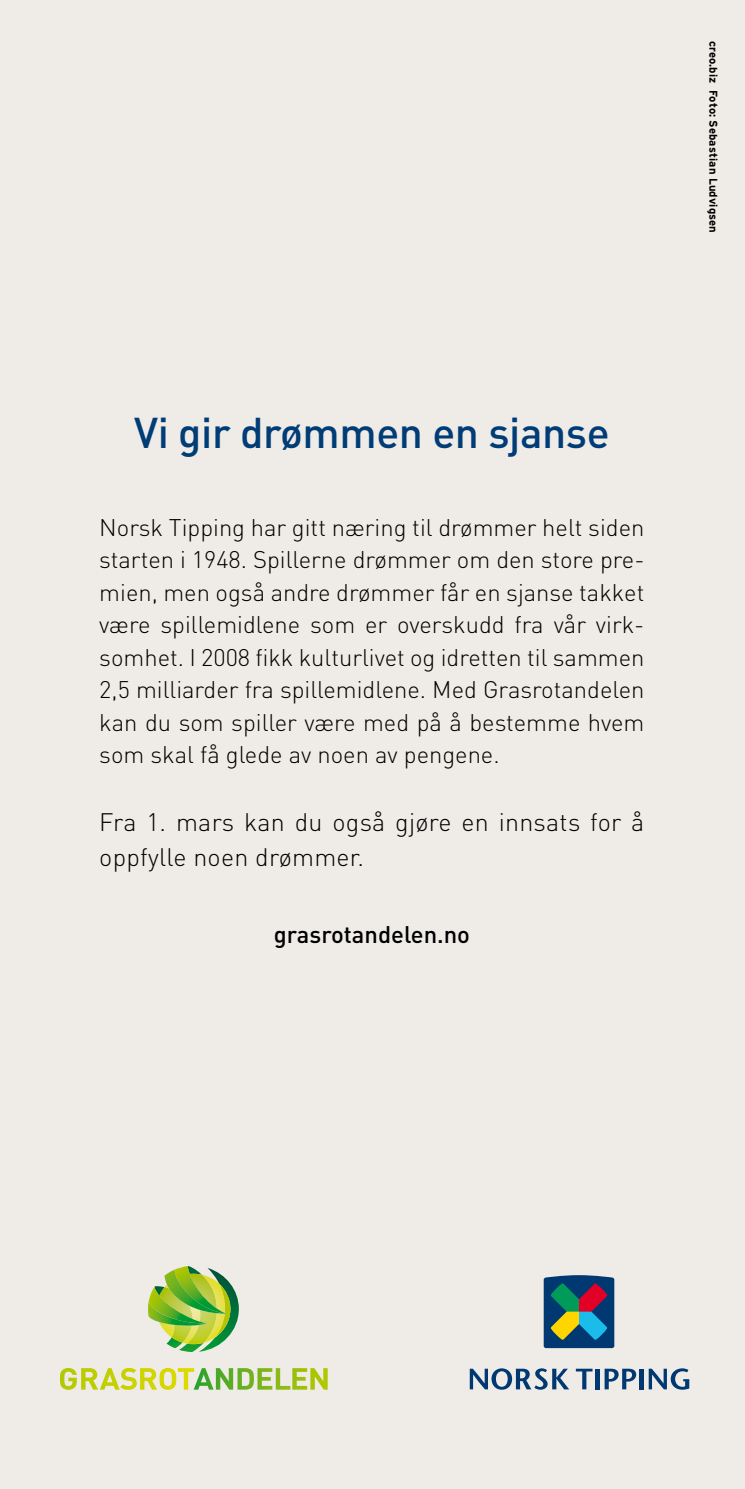
<style>
.page{position:relative;width:745px;height:1489px;background:#fff}
.page>*{position:absolute;margin:0;border:0;box-sizing:border-box;transform-origin:0 0}
.t1{font:500 42.5px "DIN";letter-spacing:-.01em;color:#003c76}
.t2{font:300 25px/35px "DIN";letter-spacing:.01em;color:#000}
.t3{font:300 23.75px/32.5px "DIN";color:#000;text-align:justify}
.t4{font:500 23.75px "DIN";color:#000}
.t5{font:700 11.25px "Interstate";letter-spacing:.01em;color:#000}
</style>
<div class="page">
<div style="left:0;top:0;width:744px;height:1488px;background:#efece8"></div>
<img style="left:148px;top:1266px;width:91px;height:85px">
<svg style="left:60px;top:1368px;width:267px;height:21px"></svg>
<svg style="left:469px;top:1368px;width:100px;height:21px"></svg>
<svg style="left:575px;top:1368px;width:17px;height:21px"></svg>
<hr style="left:595px;top:1368px;width:4px;height:21px;background:#003871">
<hr style="left:639px;top:1368px;width:4px;height:21px;background:#003871">
<svg style="left:604px;top:1368px;width:31px;height:21px"></svg>
<svg style="left:648px;top:1368px;width:40px;height:21px"></svg>
<svg style="left:543px;top:1275px;width:71px;height:72px;background:#365c6b"></svg>
<p class="t5" style="left:719px;top:41px;width:193px;rotate:90deg">creo.biz Foto: Sebastian Ludvigsen</p>
<h1 class="t1" style="left:134px;top:405px;width:476px">Vi gir drømmen en sjanse</h1>
<p class="t3" style="left:99px;top:510px;width:546px">Norsk Tipping har gitt næring til drømmer helt siden starten i 1948. Spillerne drømmer om den store pre&shy;mien, men også andre drømmer får en sjanse takket være spillemidlene som er overskudd fra vår virk&shy;somhet. I 2008 fikk kulturlivet og idretten til sammen 2,5 milliarder fra spillemidlene. Med Grasrotandelen kan du som spiller være med på å bestemme hvem som skal få glede av noen av pengene.</p>
<p class="t2" style="left:99px;top:804px;width:546px">Fra 1. mars kan du også gjøre en innsats for å oppfylle noen drømmer.</p>
<p class="t4" style="left:273px;top:919px;width:198px">grasrotandelen.no</p>
</div>
